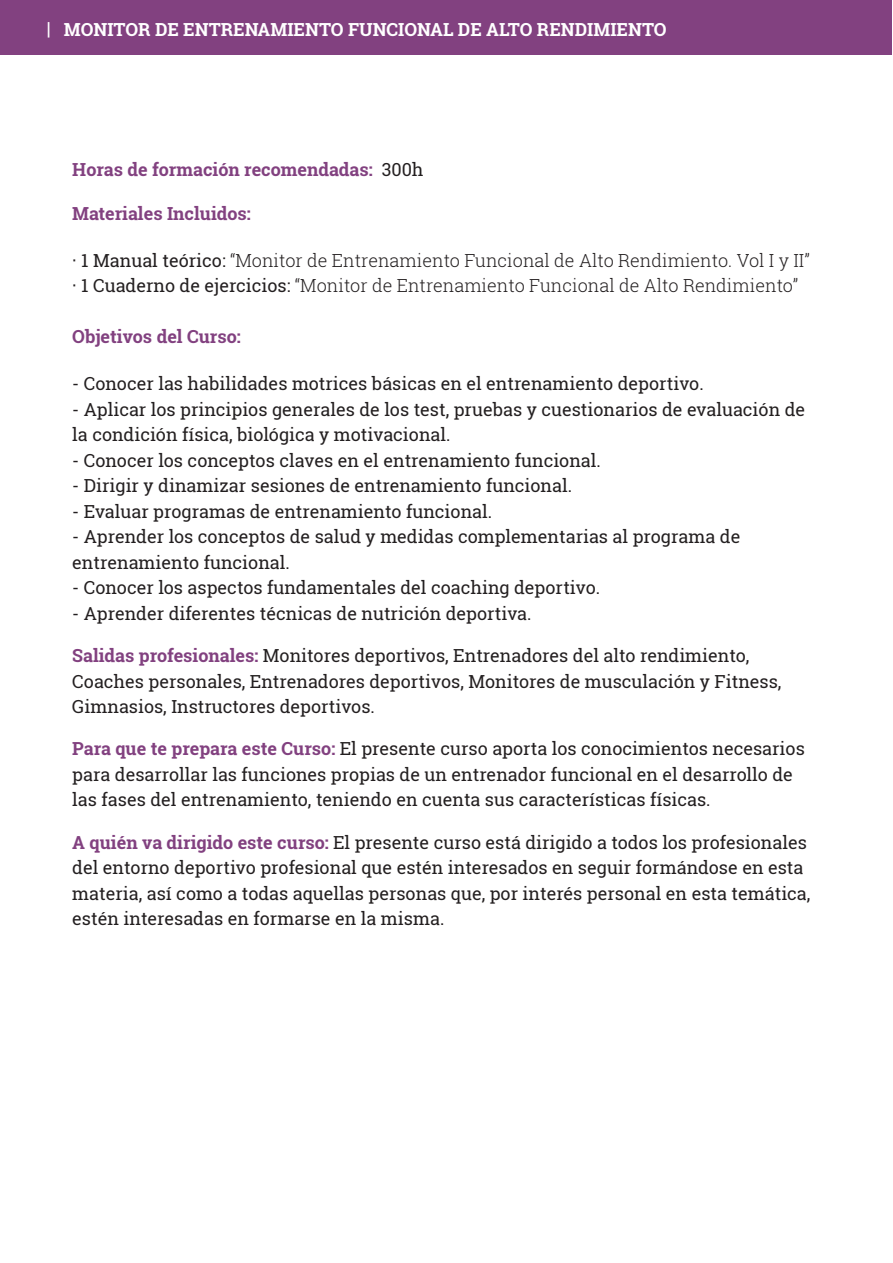
<style>
.page{position:relative;width:893px;height:1263px;background:#fff}
.page>*{position:absolute;margin:0;border:0;box-sizing:border-box;transform-origin:0 0}
.t1{font:18px/25.5px "Roboto Slab";color:#231f20}
.t2{font:300 18px/25.5px "Roboto Slab";color:#231f20}
.t3{font:700 18px "Roboto Slab";color:#824180}
.t4{font:700 18px "Roboto Slab";color:#fff}
.s1{font-weight:400;color:#231f20}
.s2{font-weight:400}
.s3{font-weight:700;color:#824180}
</style>
<div class="page">
<div style="left:1px;top:0;width:891px;height:54px;background:#824180"></div>
<p class="t4" style="left:47px;top:18px;width:621px">| MONITOR DE ENTRENAMIENTO FUNCIONAL DE ALTO RENDIMIENTO</p>
<p class="t3" style="left:72px;top:157px;width:353px">Horas de formación recomendadas: <span class="s1">300h</span></p>
<p class="t3" style="left:72px;top:201px;width:180px">Materiales Incluidos:</p>
<p class="t2" style="left:72px;top:247px;width:739px"><span class="s2">· 1 Manual teórico:</span> “Monitor de Entrenamiento Funcional de Alto Rendimiento. Vol I y II” <span class="s2">· 1 Cuaderno de ejercicios:</span> “Monitor de Entrenamiento Funcional de Alto Rendimiento”</p>
<p class="t3" style="left:72px;top:324px;width:170px">Objetivos del Curso:</p>
<p class="t1" style="left:72px;top:371px;width:633px">- Conocer las habilidades motrices básicas en el entrenamiento deportivo.</p>
<p class="t1" style="left:72px;top:396px;width:734px">- Aplicar los principios generales de los test, pruebas y cuestionarios de evaluación de la condición física, biológica y motivacional.</p>
<p class="t1" style="left:72px;top:447px;width:530px">- Conocer los conceptos claves en el entrenamiento funcional.</p>
<p class="t1" style="left:72px;top:473px;width:501px">- Dirigir y dinamizar sesiones de entrenamiento funcional.</p>
<p class="t1" style="left:72px;top:498px;width:421px">- Evaluar programas de entrenamiento funcional.</p>
<p class="t1" style="left:72px;top:524px;width:670px">- Aprender los conceptos de salud y medidas complementarias al programa de entrenamiento funcional.</p>
<p class="t1" style="left:72px;top:575px;width:529px">- Conocer los aspectos fundamentales del coaching deportivo.</p>
<p class="t1" style="left:72px;top:600px;width:461px">- Aprender diferentes técnicas de nutrición deportiva.</p>
<p class="t1" style="left:72px;top:643px;width:711px"><span class="s3">Salidas profesionales:</span> Monitores deportivos, Entrenadores del alto rendimiento,<br>Coaches personales, Entrenadores deportivos, Monitores de musculación y Fitness,<br>Gimnasios, Instructores deportivos.</p>
<p class="t1" style="left:72px;top:736px;width:734px"><span class="s3">Para que te prepara este Curso:</span> El presente curso aporta los conocimientos necesarios para desarrollar las funciones propias de un entrenador funcional en el desarrollo de las fases del entrenamiento, teniendo en cuenta sus características físicas.</p>
<p class="t1" style="left:72px;top:829px;width:740px"><span class="s3">A quién va dirigido este curso:</span> El presente curso está dirigido a todos los profesionales del entorno deportivo profesional que estén interesados en seguir formándose en esta materia, así como a todas aquellas personas que, por interés personal en esta temática, estén interesadas en formarse en la misma.</p>
</div>
